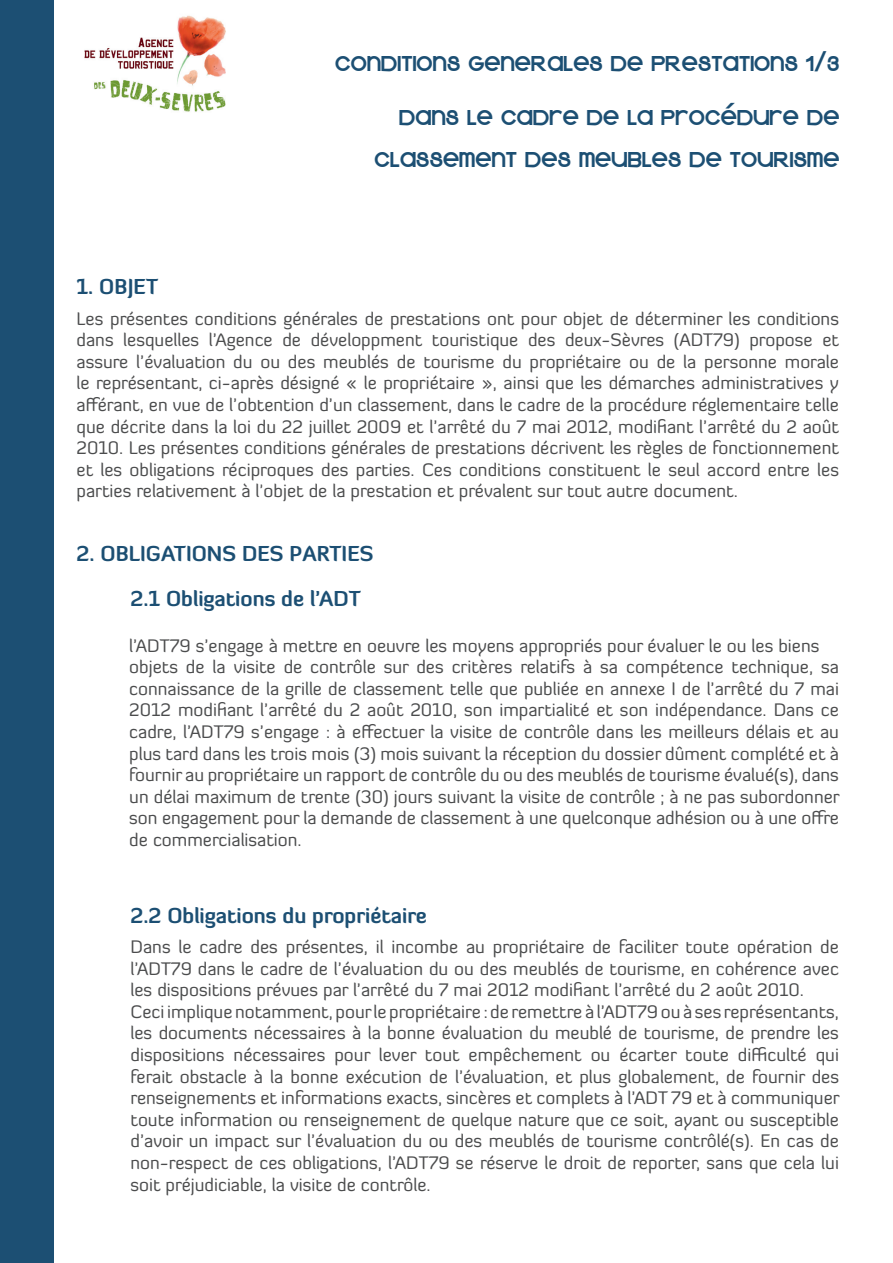
<style>
.page{position:relative;width:893px;height:1263px;background:#fff}
.page>*{position:absolute;margin:0;border:0;box-sizing:border-box;transform-origin:0 0}
.t1{font:24px/42.3px "Kravitz Extra Thermal";color:#1c4f73;text-align:right}
.t2{font:700 21px/45.5px "Diavlo";color:#1c4f73}
.t3{font:18px/21.6px "Diavlo";color:#4b4c4d}
</style>
<div class="page">
<div style="left:0;top:0;width:54px;height:1263px;background:#1c4f73"></div>
<img style="left:85px;top:15px;width:141px;height:97px">
<h1 class="t1" style="left:334px;top:41px;width:506px">CONDITIONS GENERALES DE PRESTATIONS 1/3</h1>
<h1 class="t1" style="left:374px;top:95px;width:467px">DANS LE CADRE DE LA PROCÉDURE DE<br>CLASSEMENT DES MEUBLES DE TOURISME</h1>
<p class="t2" style="left:77px;top:264px;width:80px">1. Objet</p>
<p class="t3" style="left:77px;top:307px;width:764px;text-align:justify">Les présentes conditions générales de prestations ont pour objet de déterminer les conditions dans lesquelles l’Agence de développment touristique des deux-Sèvres (ADT79) propose et assure l’évaluation du ou des meublés de tourisme du propriétaire ou de la personne morale le représentant, ci-après désigné « le propriétaire », ainsi que les démarches administratives y afférant, en vue de l’obtention d’un classement, dans le cadre de la procédure réglementaire telle que décrite dans la loi du 22 juillet 2009 et l’arrêté du 7 mai 2012, modifiant l’arrêté du 2 août 2010. Les présentes conditions générales de prestations décrivent les règles de fonctionnement et les obligations réciproques des parties. Ces conditions constituent le seul accord entre les parties relativement à l'objet de la prestation et prévalent sur tout autre document.</p>
<p class="t2" style="left:131px;top:530px;width:245px;text-indent:-54px">2. Obligations des parties<br>2.1 Obligations de l’ADT</p>
<p class="t3" style="left:129px;top:634px;width:712px">l’ADT79 s’engage à mettre en oeuvre les moyens appropriés pour évaluer le ou les biens objets de la visite de contrôle sur des critères relatifs à sa compétence technique, sa connaissance de la grille de classement telle que publiée en annexe I de l’arrêté du 7 mai 2012 modifiant l’arrêté du 2 août 2010, son impartialité et son indépendance. Dans ce cadre, l’ADT79 s’engage : à effectuer la visite de contrôle dans les meilleurs délais et au plus tard dans les trois mois (3) mois suivant la réception du dossier dûment complété et à fournir au propriétaire un rapport de contrôle du ou des meublés de tourisme évalué(s), dans un délai maximum de trente (30) jours suivant la visite de contrôle ; à ne pas subordonner son engagement pour la demande de classement à une quelconque adhésion ou à une offre de commercialisation.</p>
<p class="t2" style="left:131px;top:892px;width:298px">2.2 Obligations du propriétaire</p>
<p class="t3" style="left:131px;top:936px;width:711px">Dans le cadre des présentes, il incombe au propriétaire de faciliter toute opération de l’ADT79 dans le cadre de l’évaluation du ou des meublés de tourisme, en cohérence avec les dispositions prévues par l’arrêté du 7 mai 2012 modifiant l’arrêté du 2 août 2010.<br>Ceci implique notamment, pour le propriétaire : de remettre à l’ADT79 ou à ses représentants, les documents nécessaires à la bonne évaluation du meublé de tourisme, de prendre les dispositions nécessaires pour lever tout empêchement ou écarter toute difficulté qui ferait obstacle à la bonne exécution de l’évaluation, et plus globalement, de fournir des renseignements et informations exacts, sincères et complets à l’ADT 79 et à communiquer toute information ou renseignement de quelque nature que ce soit, ayant ou susceptible d’avoir un impact sur l’évaluation du ou des meublés de tourisme contrôlé(s). En cas de non-respect de ces obligations, l’ADT79 se réserve le droit de reporter, sans que cela lui soit préjudiciable, la visite de contrôle.</p>
</div>
